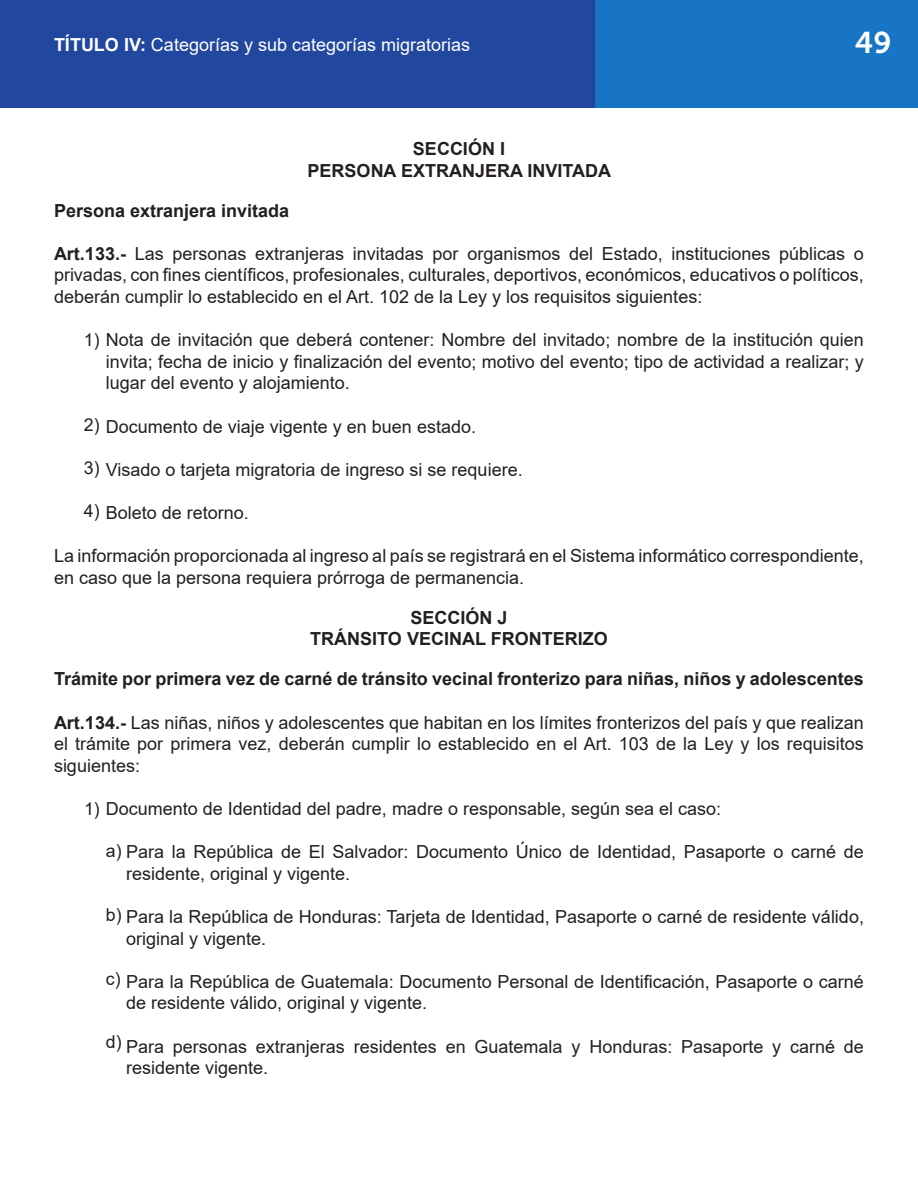
<style>
.page{position:relative;width:918px;height:1188px;background:#fff}
.page>*{position:absolute;margin:0;border:0;box-sizing:border-box;transform-origin:0 0}
.t1{font:30px "Museo Sans 700";color:#fff}
.t2{font:18px/21.6px "Arial";color:#231f20}
.t3{font:700 18px "Arial";color:#231f20}
.t4{font:18px "Arial";color:#fff}
.t5{font:17.7px "Arial";color:#231f20}
.s1{font-weight:700}
.s2{font-size:17.7px}
</style>
<div class="page">
<img style="left:0;top:0;width:918px;height:108px">
<p class="t4" style="left:54px;top:32px;width:418px"><span class="s1">TÍTULO IV:</span> Categorías y sub categorías migratorias</p>
<p class="t3" style="left:413px;top:136px;width:94px">SECCIÓN I</p>
<p class="t3" style="left:308px;top:157px;width:305px">PERSONA EXTRANJERA INVITADA</p>
<h1 class="t1" style="left:855px;top:26px;width:38px">49</h1>
<p class="t3" style="left:54px;top:198px;width:237px">Persona extranjera invitada</p>
<p class="t2" style="left:54px;top:243px;width:811px;text-align:justify"><span class="s1">Art.133.-</span> Las personas extranjeras invitadas por organismos del Estado, instituciones públicas o privadas, con fines científicos, profesionales, culturales, deportivos, económicos, educativos o políticos, deberán cumplir lo establecido en el Art. 102 de la Ley y los requisitos siguientes:</p>
<p class="t2" style="left:106px;top:329px;width:760px;text-align:justify;text-indent:-22px"><span class="s2">1)</span> Nota de invitación que deberá contener: Nombre del invitado; nombre de la institución quien invita; fecha de inicio y finalización del evento; motivo del evento; tipo de actividad a realizar; y lugar del evento y alojamiento.</p>
<p class="t2" style="left:84px;top:415px;width:394px"><span class="s2">2)</span> Documento de viaje vigente y en buen estado.</p>
<p class="t2" style="left:106px;top:459px;width:418px">Visado o tarjeta migratoria de ingreso si se requiere.</p>
<p class="t2" style="left:106px;top:502px;width:145px">Boleto de retorno.</p>
<p class="t2" style="left:54px;top:545px;width:811px">La información proporcionada al ingreso al país se registrará en el Sistema informático correspondiente, en caso que la persona requiera prórroga de permanencia.</p>
<p class="t3" style="left:410px;top:605px;width:99px">SECCIÓN J</p>
<p class="t3" style="left:310px;top:626px;width:299px">TRÁNSITO VECINAL FRONTERIZO</p>
<p class="t3" style="left:54px;top:666px;width:811px">Trámite por primera vez de carné de tránsito vecinal fronterizo para niñas, niños y adolescentes</p>
<p class="t2" style="left:54px;top:711px;width:811px;text-align:justify"><span class="s1">Art.134.-</span> Las niñas, niños y adolescentes que habitan en los límites fronterizos del país y que realizan el trámite por primera vez, deberán cumplir lo establecido en el Art. 103 de la Ley y los requisitos siguientes:</p>
<p class="t2" style="left:84px;top:798px;width:639px"><span class="s2">1)</span> Documento de Identidad del padre, madre o responsable, según sea el caso:</p>
<p class="t2" style="left:126px;top:841px;width:739px;text-indent:-20px"><span class="s2">a)</span> Para la República de El Salvador: Documento Único de Identidad, Pasaporte o carné de residente, original y vigente.</p>
<p class="t2" style="left:126px;top:906px;width:739px">Para la República de Honduras: Tarjeta de Identidad, Pasaporte o carné de residente válido, original y vigente.</p>
<p class="t2" style="left:126px;top:971px;width:739px">Para la República de Guatemala: Documento Personal de Identificación, Pasaporte o carné de residente válido, original y vigente.</p>
<p class="t2" style="left:126px;top:1035px;width:739px">Para personas extranjeras residentes en Guatemala y Honduras: Pasaporte y carné de residente vigente.</p>
<p class="t5" style="left:84px;top:455px;width:17px">3)</p>
<p class="t5" style="left:84px;top:498px;width:17px">4)</p>
<p class="t5" style="left:106px;top:902px;width:17px">b)</p>
<p class="t5" style="left:106px;top:966px;width:16px">c)</p>
<p class="t5" style="left:106px;top:1030px;width:17px">d)</p>
</div>
